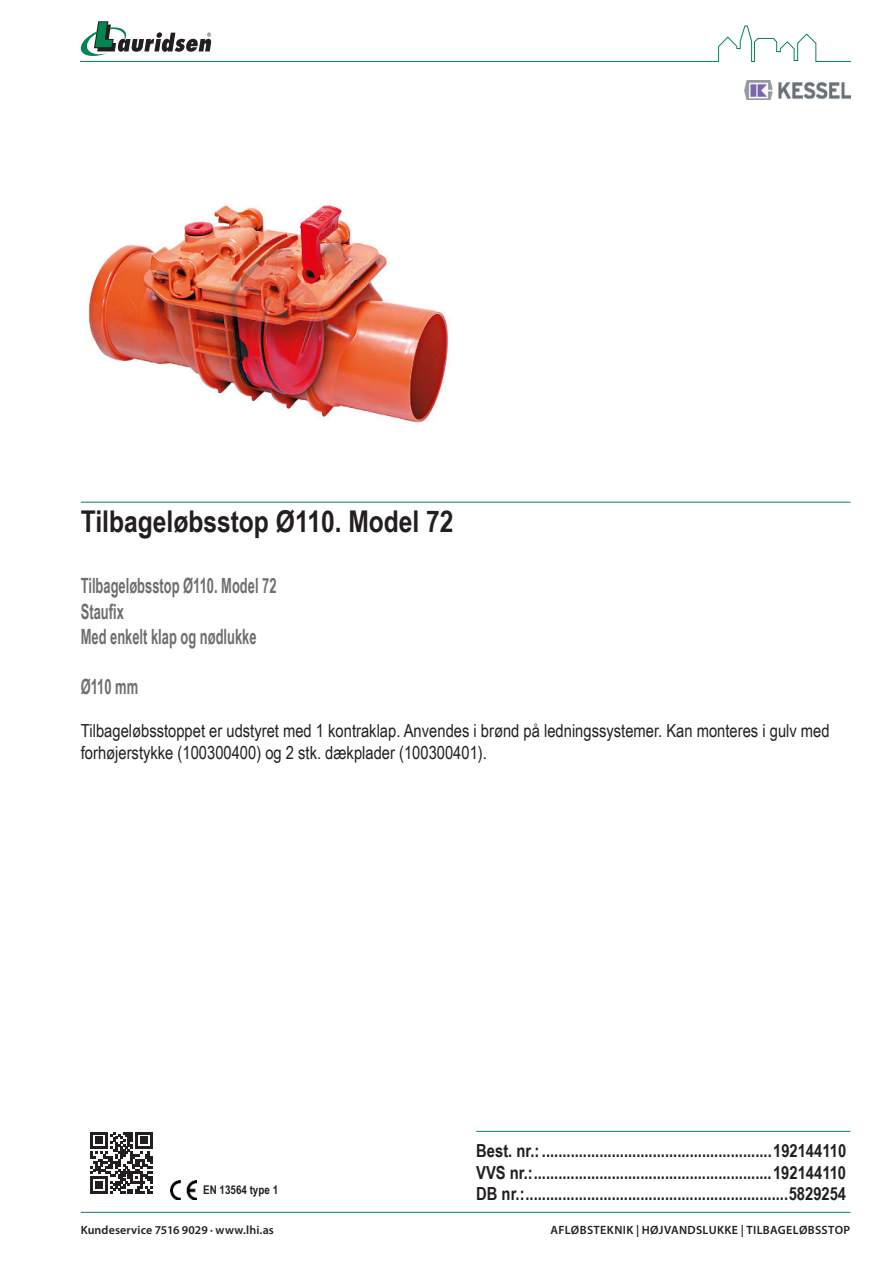
<style>
.page{position:relative;width:893px;height:1263px;background:#fff}
.page>*{position:absolute;margin:0;border:0;box-sizing:border-box;transform-origin:0 0}
.t1{font:700 30px "Arial Narrow";color:#231f20}
.t2{font:700 21px/25.2px "Arial Narrow";color:#6d6e71;scale:.75 1}
.t3{font:700 18px/21.6px "Arial Narrow";color:#231f20;text-align:justify}
.t4{font:18px/21.6px "Arial Narrow";color:#231f20}
.t5{font:600 12px "Myriad Pro";letter-spacing:.025em;color:#231f20}
.t6{font:700 12px "Arial Narrow";color:#231f20}
</style>
<div class="page">
<hr style="left:81px;top:1212px;width:769px;height:1px;background:#008751">
<svg style="left:81px;top:21px;width:769px;height:41px"></svg>
<hr style="left:81px;top:502px;width:769px;height:1px;background:#008751">
<hr style="left:476px;top:1131px;width:374px;height:1px;background:#008751">
<img style="left:87px;top:204px;width:363px;height:220px">
<img style="left:170px;top:1181px;width:27px;height:19px">
<img style="left:744px;top:81px;width:106px;height:19px">
<svg style="left:91px;top:1132px;width:61px;height:61px"></svg>
<h1 class="t1" style="left:81px;top:499px;width:374px">Tilbageløbsstop Ø110. Model 72</h1>
<p class="t2" style="left:81px;top:572px;width:262px">Tilbageløbsstop Ø110. Model 72<br>Staufix<br>Med enkelt klap og nødlukke</p>
<p class="t2" style="left:81px;top:673px;width:78px">Ø110 mm</p>
<p class="t4" style="left:81px;top:719px;width:750px">Tilbageløbsstoppet er udstyret med 1 kontraklap. Anvendes i brønd på ledningssystemer. Kan monteres i gulv med forhøjerstykke (100300400) og 2 stk. dækplader (100300401).</p>
<p class="t6" style="left:203px;top:1181px;width:76px">EN 13564 type 1</p>
<p class="t3" style="left:476px;top:1139px;width:371px">Best. nr.: ........................................................192144110<br>VVS nr.: ..........................................................192144110<br>DB nr.: ................................................................5829254</p>
<p class="t5" style="left:81px;top:1225px;width:195px">Kundeservice 7516 9029 · www.lhi.as</p>
<p class="t5" style="left:550px;top:1225px;width:301px">AFLØBSTEKNIK | HØJVANDSLUKKE | TILBAGELØBSSTOP</p>
</div>
